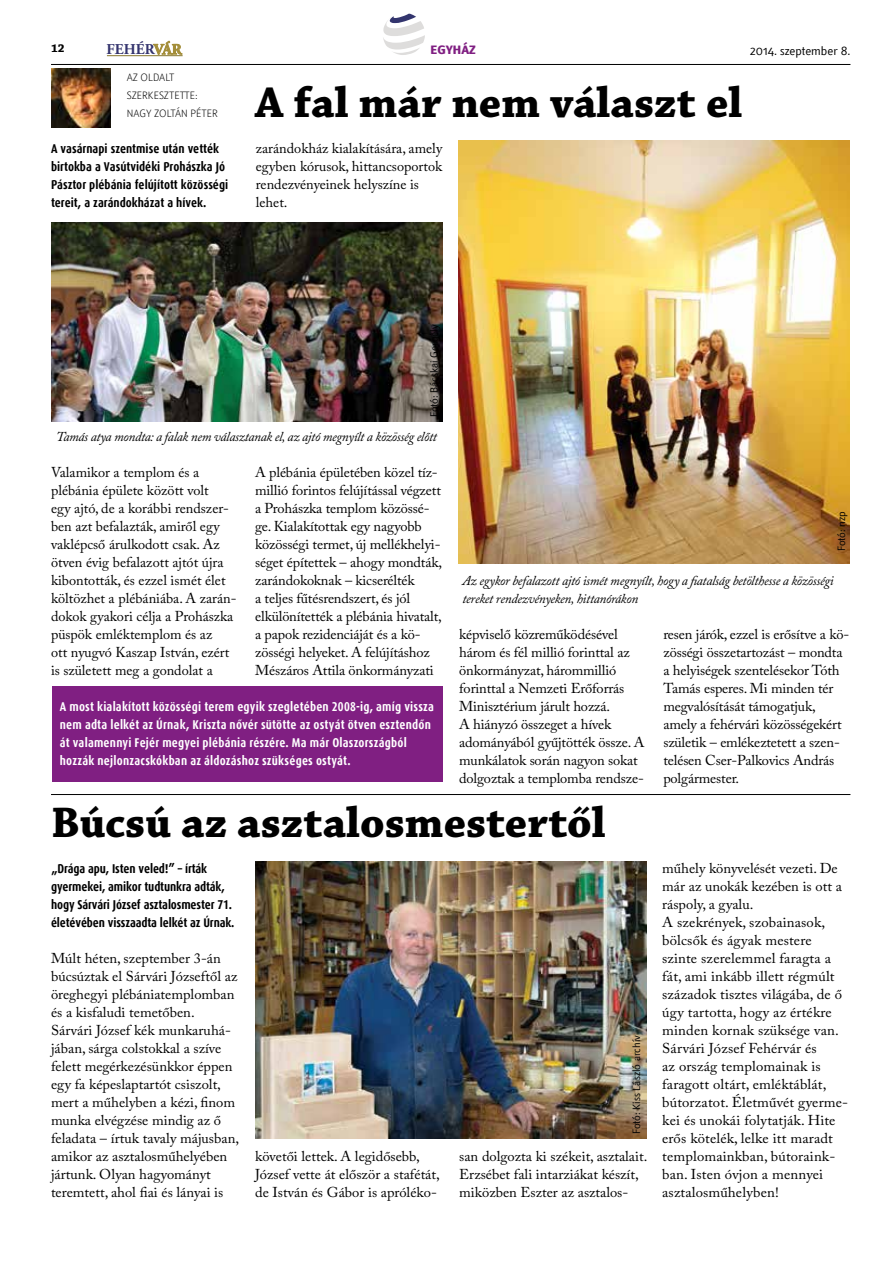
<style>
.page{position:relative;width:893px;height:1263px;background:#fff}
.page>*{position:absolute;margin:0;border:0;box-sizing:border-box;transform-origin:0 0}
.t1{font:700 45px "Chaparral Pro";color:#000}
.t2{font:700 15px "Adobe Garamond Pro";color:#34346e}
.t3{font:14.25px/18px "Adobe Caslon Pro";color:#000}
.t4{font:italic 13.5px/18px "Adobe Caslon Pro";letter-spacing:-.02em;color:#000}
.t5{font:700 12.75px/18px "Dax CE Condensed";color:#000}
.t6{font:700 12.75px/18px "Dax CE Condensed";letter-spacing:.015em;color:#fff}
.t7{font:12px "Textra LT";color:#000}
.t8{font:800 12px "Textra LT";color:#801f82}
.t9{font:700 12px "Chaparral Pro";color:#000}
.t10{font:10.5px "Textra LT";color:#000}
.t11{font:300 10.5px/18px "Textra LT";color:#000}
.s1{color:#a38d38}
</style>
<div class="page">
<svg style="left:153px;top:41px;width:29px;height:14px"></svg>
<hr style="left:107px;top:55px;width:76px;height:1px;background:#87762c">
<hr style="left:51px;top:64px;width:799px;height:1px;background:#000">
<svg style="left:383px;top:14px;width:42px;height:41px"></svg>
<div style="left:52px;top:687px;width:390px;height:95px;background:#801f82"></div>
<img style="left:51px;top:68px;width:60px;height:60px">
<hr style="left:51px;top:794px;width:799px;height:1px;background:#000">
<img style="left:255px;top:861px;width:391px;height:277px">
<img style="left:51px;top:222px;width:391px;height:200px">
<img style="left:458px;top:141px;width:391px;height:422px">
<p class="t9" style="left:51px;top:41px;width:15px">12</p>
<p class="t2" style="left:107px;top:41px;width:77px">FEHÉR<span class="s1">VÁR</span></p>
<p class="t8" style="left:431px;top:42px;width:47px">EGYHÁZ</p>
<p class="t7" style="left:750px;top:43px;width:102px">2014. szeptember 8.</p>
<p class="t11" style="left:127px;top:68px;width:93px">AZ OLDALT<br>SZERKESZTETTE:<br>NAGY ZOLTÁN PÉTER</p>
<p class="t5" style="left:51px;top:140px;width:179px">A vasárnapi szentmise után vették birtokba a Vasútvidéki Prohászka Jó Pásztor plébánia felújított közösségi tereit, a zarándokházat a hívek.</p>
<h1 class="t1" style="left:255px;top:76px;width:489px">A fal már nem választ el</h1>
<p class="t3" style="left:256px;top:139px;width:188px">zarándokház kialakítására, amely egyben kórusok, hittancsoportok rendezvényeinek helyszíne is lehet.</p>
<p class="t10" style="left:427px;top:417px;width:95px;rotate:-90deg">Fotó: Bácskai Gergely</p>
<p class="t4" style="left:56px;top:427px;width:383px">Tamás atya mondta: a falak nem választanak el, az ajtó megnyílt a közösség előtt</p>
<p class="t3" style="left:255px;top:463px;width:188px">A plébánia épületében közel tíz&shy;millió forintos felújítással végzett a Prohászka templom közössé&shy;ge. Kialakítottak egy nagyobb közösségi termet, új mellékhelyi&shy;séget építettek – ahogy mondták, zarándokoknak – kicserélték<br>a teljes fűtésrendszert, és jól elkülönítették a plébánia hivatalt, a papok rezidenciáját és a kö&shy;zösségi helyeket. A felújításhoz<br>Mészáros Attila önkormányzati</p>
<p class="t3" style="left:51px;top:463px;width:187px">Valamikor a templom és a plébánia épülete között volt<br>egy ajtó, de a korábbi rendszer&shy;ben azt befalazták, amiről egy vaklépcső árulkodott csak. Az ötven évig befalazott ajtót újra kibontották, és ezzel ismét élet költözhet a plébániába. A zarán&shy;dokok gyakori célja a Prohászka püspök emléktemplom és az<br>ott nyugvó Kaszap István, ezért is született meg a gondolat a</p>
<p class="t6" style="left:60px;top:698px;width:376px">A most kialakított közösségi terem egyik szegletében 2008-ig, amíg vissza nem adta lelkét az Úrnak, Kriszta nővér sütötte az ostyát ötven esztendőn át valamennyi Fejér megyei plébánia részére. Ma már Olaszországból hozzák nejlonzacskókban az áldozáshoz szükséges ostyát.</p>
<p class="t10" style="left:835px;top:551px;width:42px;rotate:-90deg">Fotó: nzp</p>
<p class="t4" style="left:462px;top:571px;width:373px">Az egykor befalazott ajtó ismét megnyílt, hogy a fiatalság betölthesse a közösségi tereket rendezvényeken, hittanórákon</p>
<p class="t3" style="left:459px;top:625px;width:187px">képviselő közreműködésével három és fél millió forinttal az önkormányzat, hárommillió forinttal a Nemzeti Erőforrás<br>Minisztérium járult hozzá.<br>A hiányzó összeget a hívek adományából gyűjtötték össze. A munkálatok során nagyon sokat dolgoztak a templomba rendsze-</p>
<p class="t3" style="left:663px;top:625px;width:187px">resen járók, ezzel is erősítve a kö&shy;zösségi összetartozást – mondta a helyiségek szentelésekor Tóth<br>Tamás esperes. Mi minden tér megvalósítását támogatjuk, amely a fehérvári közösségekért születik – emlékeztetett a szen&shy;telésen Cser-Palkovics András polgármester.</p>
<h1 class="t1" style="left:51px;top:796px;width:556px">Búcsú az asztalosmestertől</h1>
<p class="t5" style="left:51px;top:860px;width:185px">„Drága apu, Isten veled!” – írták gyermekei, amikor tudtunkra adták, hogy Sárvári József asztalosmester 71. életévében visszaadta lelkét az Úrnak.</p>
<p class="t3" style="left:51px;top:949px;width:190px">Múlt héten, szeptember 3-án búcsúztak el Sárvári Józseftől az öreghegyi plébániatemplomban és a kisfaludi temetőben.<br>Sárvári József kék munkaruhá&shy;jában, sárga colstokkal a szíve felett megérkezésünkkor éppen egy fa képeslaptartót csiszolt, mert a műhelyben a kézi, finom munka elvégzése mindig az ő feladata – írtuk tavaly májusban, amikor az asztalosműhelyében jártunk. Olyan hagyományt teremtett, ahol fiai és lányai is</p>
<p class="t10" style="left:630px;top:1134px;width:100px;rotate:-90deg">Fotó: Kiss László archív</p>
<p class="t3" style="left:255px;top:1147px;width:186px">követői lettek. A legidősebb,<br>József vette át először a stafétát, de István és Gábor is apróléko-</p>
<p class="t3" style="left:459px;top:1147px;width:190px">san dolgozta ki székeit, asztalait.<br>Erzsébet fali intarziákat készít, miközben Eszter az asztalos-</p>
<p class="t3" style="left:662px;top:859px;width:187px">műhely könyvelését vezeti. De már az unokák kezében is ott a ráspoly, a gyalu.<br>A szekrények, szobainasok, bölcsők és ágyak mestere szinte szerelemmel faragta a fát, ami inkább illett régmúlt századok tisztes világába, de ő úgy tartotta, hogy az értékre minden kornak szüksége van.<br>Sárvári József Fehérvár és<br>az ország templomainak is faragott oltárt, emléktáblát, bútorzatot. Életművét gyerme&shy;kei és unokái folytatják. Hite erős kötelék, lelke itt maradt templomainkban, bútoraink&shy;ban. Isten óvjon a mennyei asztalosműhelyben!</p>
</div>
